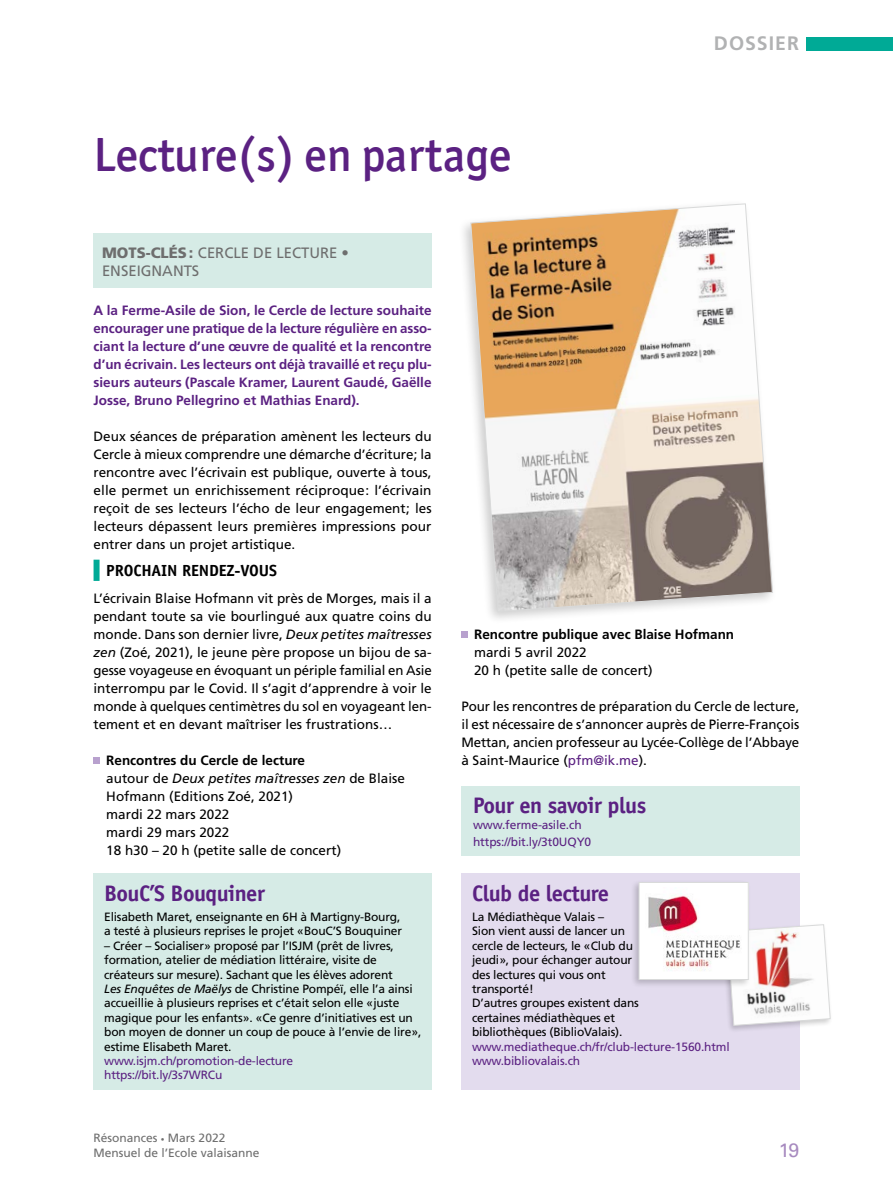
<style>
.page{position:relative;width:893px;height:1191px;background:#fff}
.page>*{position:absolute;margin:0;border:0;box-sizing:border-box;transform-origin:0 0}
.t1{font:500 48px "Officina San ITC";letter-spacing:-.005em;color:#5b2182}
.t2{font:700 22.5px "Officina Sans Std";letter-spacing:-.025em;color:#5b2182}
.t3{font:700 19.5px "Frutiger LT Std";letter-spacing:.05em;color:#b1b2b3}
.t4{font:19.5px "Univers LT Pro 55 Roman";color:#a78abf}
.t5{font:700 16.2px "Officina Sans Std";letter-spacing:-.01em;color:#000}
.t6{font:15px/18px "Frutiger LT Std";color:#6e6e6e}
.t7{font:13.5px/18px "Frutiger LT Std";color:#000;text-align:justify}
.t8{font:700 13.5px/18px "Frutiger LT Std";color:#5b2182;text-align:justify}
.t9{font:700 13.5px "Frutiger LT Std";color:#000}
.t10{font:12px/14.4px "Frutiger LT Std";letter-spacing:-.015em;color:#000}
.t11{font:12px/14.4px "Frutiger LT Std";letter-spacing:-.015em;color:#5b2182}
.t12{font:12px/14.4px "Frutiger LT Std";color:#6e6e6e}
.s1{font-weight:900}
.s2{font-style:italic}
.s3{font-weight:700}
.s4{color:#5b2182}
.s5{font-size:7.5px}
</style>
<div class="page">
<div style="left:806px;top:37px;width:87px;height:14px;background:#00aa96"></div>
<div style="left:94px;top:233px;width:338px;height:55px;background:#d6ebe6"></div>
<div style="left:94px;top:757px;width:6px;height:7px;background:#b8a1ce"></div>
<div style="left:461px;top:631px;width:7px;height:7px;background:#b8a1ce"></div>
<div style="left:457px;top:199px;width:320px;height:426px;background:#000;opacity:.2"></div>
<svg style="left:470px;top:203px;width:303px;height:409px"></svg>
<div style="left:461px;top:786px;width:338px;height:70px;background:#d6ebe6"></div>
<div style="left:94px;top:873px;width:338px;height:216px;background:#d6ebe6"></div>
<div style="left:461px;top:873px;width:338px;height:216px;background:#e3dcee"></div>
<div style="left:720px;top:922px;width:112px;height:110px;background:#000;opacity:.2"></div>
<svg style="left:727px;top:924px;width:104px;height:101px"></svg>
<div style="left:94px;top:559px;width:6px;height:22px;background:#00aa96"></div>
<div style="left:631px;top:879px;width:120px;height:108px;background:#000;opacity:.2"></div>
<div style="left:639px;top:882px;width:109px;height:97px;background:#fff"></div>
<img style="left:648px;top:893px;width:92px;height:78px">
<div style="left:639px;top:882px;width:109px;height:97px;border:1px solid #d9dada"></div>
<h1 class="t1" style="left:94px;top:126px;width:419px">Lecture(s) en partage</h1>
<h3 class="t3" style="left:714px;top:32px;width:86px">DOSSIER</h3>
<p class="t6" style="left:102px;top:243px;width:248px"><span class="s1">MOTS-CLÉS:</span> CERCLE DE LECTURE •<br>ENSEIGNANTS</p>
<p class="t8" style="left:94px;top:301px;width:340px">A la Ferme-Asile de Sion, le Cercle de lecture souhaite encourager une pratique de la lecture régulière en asso&shy;ciant la lecture d’une œuvre de qualité et la rencontre d’un écrivain. Les lecteurs ont déjà travaillé et reçu plu&shy;sieurs auteurs (Pascale Kramer, Laurent Gaudé, Gaëlle Josse, Bruno Pellegrino et Mathias Enard).</p>
<p class="t7" style="left:94px;top:427px;width:340px">Deux séances de préparation amènent les lecteurs du Cercle à mieux comprendre une démarche d’écriture; la rencontre avec l’écrivain est publique, ouverte à tous, elle permet un enrichissement réciproque: l’écrivain reçoit de ses lecteurs l’écho de leur engagement; les lecteurs dépassent leurs premières impressions pour entrer dans un projet artistique.</p>
<p class="t5" style="left:106px;top:560px;width:172px">PROCHAIN RENDEZ-VOUS</p>
<p class="t7" style="left:94px;top:589px;width:340px">L’écrivain Blaise Hofmann vit près de Morges, mais il a pendant toute sa vie bourlingué aux quatre coins du monde. Dans son dernier livre, <span class="s2">Deux petites maîtresses zen</span> (Zoé, 2021), le jeune père propose un bijou de sa&shy;gesse voyageuse en évoquant un périple familial en Asie interrompu par le Covid. Il s’agit d’apprendre à voir le monde à quelques centimètres du sol en voyageant len&shy;tement et en devant maîtriser les frustrations…</p>
<p class="t7" style="left:106px;top:751px;width:300px;text-align:left"><span class="s3">Rencontres du Cercle de lecture<br></span>autour de <span class="s2">Deux petites maîtresses zen</span> de Blaise<br>Hofmann (Editions Zoé, 2021)<br>mardi 22 mars 2022<br>mardi 29 mars 2022<br>18 h30 – 20 h (petite salle de concert)</p>
<p class="t9" style="left:474px;top:626px;width:262px">Rencontre publique avec Blaise Hofmann</p>
<p class="t7" style="left:474px;top:643px;width:180px">mardi 5 avril 2022<br>20 h (petite salle de concert)</p>
<p class="t7" style="left:461px;top:697px;width:340px">Pour les rencontres de préparation du Cercle de lecture, il est nécessaire de s’annoncer auprès de Pierre-François Mettan, ancien professeur au Lycée-Collège de l’Abbaye à Saint-Maurice (<span class="s4">pfm@ik.me</span>).</p>
<h2 class="t2" style="left:473px;top:791px;width:175px">Pour en savoir plus</h2>
<p class="t11" style="left:473px;top:816px;width:120px;line-height:16.5px">www.ferme-asile.ch https://bit.ly/3t0UQY0</p>
<h2 class="t2" style="left:104px;top:879px;width:162px">BouC’S Bouquiner</h2>
<h2 class="t2" style="left:472px;top:879px;width:139px">Club de lecture</h2>
<p class="t10" style="left:104px;top:909px;width:299px">Elisabeth Maret, enseignante en 6H à Martigny-Bourg, a testé à plusieurs reprises le projet «BouC’S Bouquiner</p>
<p class="t10" style="left:104px;top:938px;width:319px">– Créer – Socialiser» proposé par l’ISJM (prêt de livres, formation, atelier de médiation littéraire, visite de créateurs sur mesure). Sachant que les élèves adorent<br><span class="s2">Les Enquêtes de Maëlys</span> de Christine Pompéï, elle l’a ainsi accueillie à plusieurs reprises et c’était selon elle «juste magique pour les enfants». «Ce genre d’initiatives est un bon moyen de donner un coup de pouce à l’envie de lire», estime Elisabeth Maret.</p>
<p class="t11" style="left:104px;top:1053px;width:191px">www.isjm.ch/promotion-de-lecture https://bit.ly/3s7WRCu</p>
<p class="t12" style="left:94px;top:1130px;width:168px">Résonances <span class="s5">•</span> Mars 2022<br>Mensuel de l’Ecole valaisanne</p>
<p class="t10" style="left:472px;top:909px;width:168px">La Médiathèque Valais –<br>Sion vient aussi de lancer un cercle de lecteurs, le «Club du jeudi», pour échanger autour des lectures qui vous ont transporté!<br>D’autres groupes existent dans certaines médiathèques et bibliothèques (BiblioValais).</p>
<p class="t11" style="left:472px;top:1039px;width:259px">www.mediatheque.ch/fr/club-lecture-1560.html www.bibliovalais.ch</p>
<h3 class="t4" style="left:779px;top:1136px;width:22px">19</h3>
</div>
